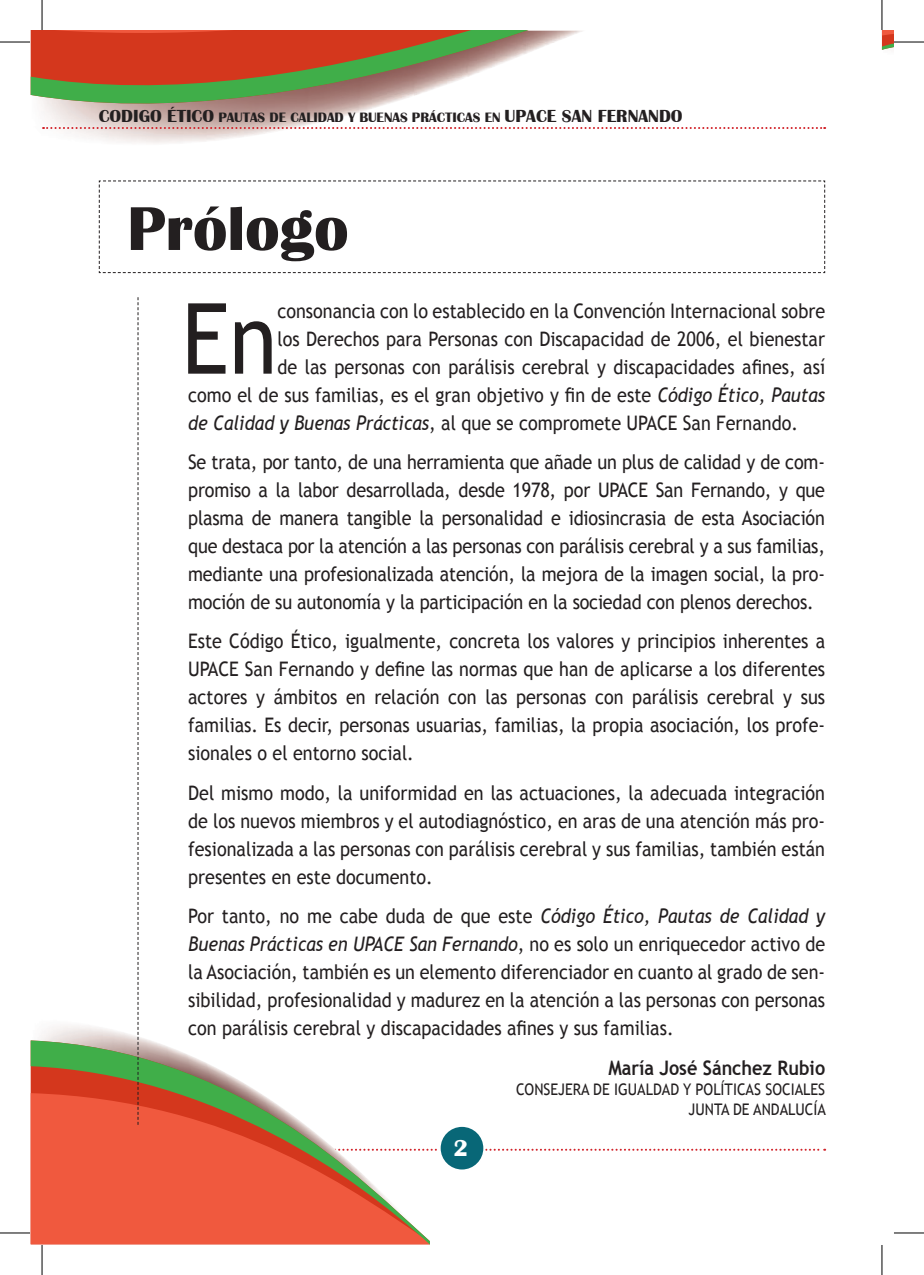
<style>
.page{position:relative;width:924px;height:1275px;background:#fff}
.page>*{position:absolute;margin:0;border:0;box-sizing:border-box;transform-origin:0 0}
.t1{font:98.2px "Trebuchet MS";color:#231f20;scale:.9 1}
.Titulares{font:700 64px "Britannic";color:#231f20}
.t2{font:700 24px "Britannic";color:#fff}
.t3{font:20px/28px "Trebuchet MS";color:#231f20;text-align:justify;scale:.9 1}
.t4{font:700 20px "Trebuchet MS";color:#231f20;scale:.9 1}
.t5{font:16px "Trebuchet MS";color:#231f20;scale:.9 1}
.t6{font:700 14px "Britannic";color:#231f20}
.s1{font-size:18px}
.s2{font-style:italic}
</style>
<div class="page">
<svg style="left:430px;top:1148px;width:394px;height:2px"></svg>
<div style="left:439px;top:1125px;width:45px;height:45px;background:#086777;border-radius:50%"></div>
<div style="left:438px;top:1124px;width:47px;height:47px;border:2px solid #fff;border-radius:50%"></div>
<svg style="left:31px;top:1040px;width:399px;height:204px;fill:#f0593e"></svg>
<svg style="left:31px;top:31px;width:861px;height:242px"></svg>
<svg style="left:98px;top:180px;width:727px;height:94px"></svg>
<svg style="left:137px;top:297px;width:1px;height:827px"></svg>
<hr style="left:0;top:42px;width:30px;height:1px;background:#000">
<hr style="left:893px;top:42px;width:30px;height:1px;background:#000">
<hr style="left:0;top:1232px;width:30px;height:1px;background:#000">
<hr style="left:893px;top:1232px;width:30px;height:1px;background:#000">
<hr style="left:42px;top:0;width:1px;height:30px;background:#000">
<hr style="left:42px;top:1245px;width:1px;height:30px;background:#000">
<hr style="left:881px;top:0;width:1px;height:30px;background:#000">
<hr style="left:881px;top:1245px;width:1px;height:30px;background:#000">
<p class="t6" style="left:99px;top:109px;width:585px"><span class="s1">CODIGO ÉTICO</span> PAUTAS DE CALIDAD Y BUENAS PRÁCTICAS EN <span class="s1">UPACE SAN FERNANDO</span></p>
<p class="Titulares" style="left:127px;top:193px;width:223px">Prólogo</p>
<p class="t1" style="left:182px;top:281px;width:108px">En</p>
<p class="t3" style="left:277px;top:297px;width:609px">consonancia con lo establecido en la Convención Internacional sobre</p>
<p class="t3" style="left:277px;top:325px;width:609px">los Derechos para Personas con Discapacidad de 2006, el bienestar</p>
<p class="t3" style="left:277px;top:353px;width:609px">de las personas con parálisis cerebral y discapacidades afines, así</p>
<p class="t3" style="left:188px;top:381px;width:709px">como el de sus familias, es el gran objetivo y fin de este <span class="s2">Código Ético, Pautas</span></p>
<p class="t3" style="left:188px;top:409px;width:678px"><span class="s2">de Calidad y Buenas Prácticas</span>, al que se compromete UPACE San Fernando.</p>
<p class="t3" style="left:188px;top:448px;width:709px">Se trata, por tanto, de una herramienta que añade un plus de calidad y de com&shy;promiso a la labor desarrollada, desde 1978, por UPACE San Fernando, y que plasma de manera tangible la personalidad e idiosincrasia de esta Asociación que destaca por la atención a las personas con parálisis cerebral y a sus familias, mediante una profesionalizada atención, la mejora de la imagen social, la pro&shy;moción de su autonomía y la participación en la sociedad con plenos derechos.</p>
<p class="t3" style="left:188px;top:627px;width:709px">Este Código Ético, igualmente, concreta los valores y principios inherentes a UPACE San Fernando y define las normas que han de aplicarse a los diferentes actores y ámbitos en relación con las personas con parálisis cerebral y sus familias. Es decir, personas usuarias, familias, la propia asociación, los profe&shy;sionales o el entorno social.</p>
<p class="t3" style="left:188px;top:779px;width:709px">Del mismo modo, la uniformidad en las actuaciones, la adecuada integración de los nuevos miembros y el autodiagnóstico, en aras de una atención más pro&shy;fesionalizada a las personas con parálisis cerebral y sus familias, también están presentes en este documento.</p>
<p class="t3" style="left:188px;top:902px;width:709px">Por tanto, no me cabe duda de que este <span class="s2">Código Ético, Pautas de Calidad y Buenas Prácticas en UPACE San Fernando</span>, no es solo un enriquecedor activo de la Asociación, también es un elemento diferenciador en cuanto al grado de sen&shy;sibilidad, profesionalidad y madurez en la atención a las personas con personas con parálisis cerebral y discapacidades afines y sus familias.</p>
<p class="t4" style="left:608px;top:1055px;width:242px">María José Sánchez Rubio</p>
<p class="t5" style="left:516px;top:1079px;width:345px">CONSEJERA DE IGUALDAD Y POLÍTICAS SOCIALES</p>
<p class="t5" style="left:688px;top:1099px;width:154px">JUNTA DE ANDALUCÍA</p>
<p class="t2" style="left:453px;top:1134px;width:16px">2</p>
</div>
